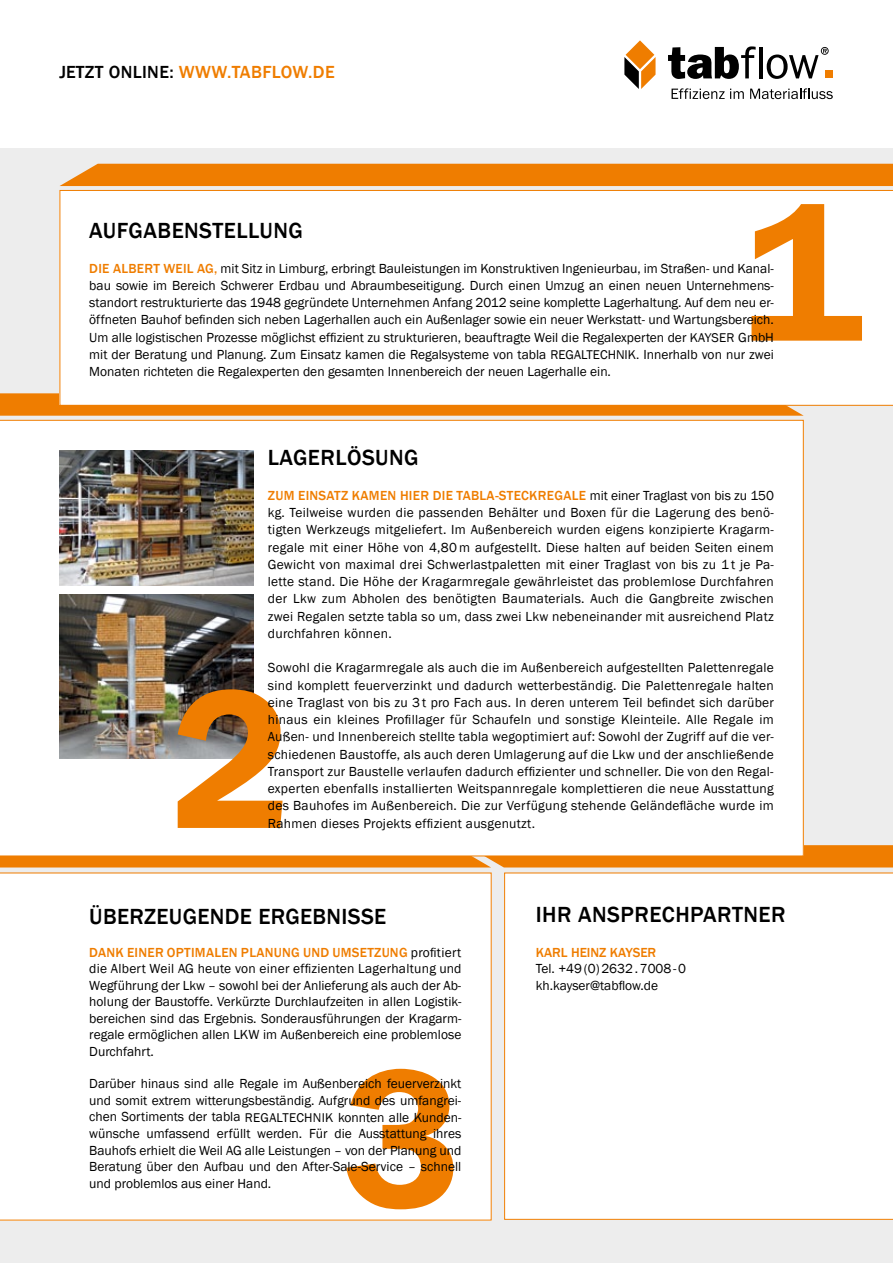
<style>
.page{position:relative;width:893px;height:1263px;background:#fff}
.page>*{position:absolute;margin:0;border:0;box-sizing:border-box;transform-origin:0 0}
.t1{font:600 199.05px "Franklin Gothic";color:#ef7d00}
.t2{font:500 22.5px "Franklin Gothic";letter-spacing:.02em;color:#000}
.t3{font:500 18px "Franklin Gothic";letter-spacing:.02em;color:#000}
.t4{font:500 18px "Franklin Gothic";color:#ef7d00}
.t5{font:13.5px/17.2px "Franklin Gothic";color:#000;text-align:justify}
.t6{font:500 13.5px "Franklin Gothic";letter-spacing:.02em;color:#ef7d00}
.t7{font:500 13.5px "Franklin Gothic";color:#ef7d00}
.s1{color:#ef7d00}
.s2{font-weight:500;color:#ef7d00}
.s3{font-size:13.05px}
</style>
<div class="page">
<div style="left:0;top:149px;width:893px;height:1114px;background:#ededed"></div>
<div style="left:504px;top:873px;width:389px;height:347px;background:#fff"></div>
<div style="left:0;top:845px;width:893px;height:22px;background:#ef7d00"></div>
<svg style="left:0;top:393px;width:804px;height:23px;background:#ee8109"></svg>
<div style="left:60px;top:190px;width:833px;height:216px;background:#fff"></div>
<div style="left:0;top:420px;width:804px;height:436px;background:#fff"></div>
<div style="left:0;top:873px;width:492px;height:347px;background:#fff"></div>
<img style="left:60px;top:594px;width:194px;height:164px">
<div style="left:60px;top:164px;width:833px;height:22px;background:#ef7d00"></div>
<img style="left:60px;top:450px;width:194px;height:136px">
<svg style="left:668px;top:46px;width:88px;height:33px"></svg>
<hr style="left:759px;top:47px;width:4px;height:31px;background:#000">
<div style="left:825px;top:70px;width:8px;height:8px;background:#ef7d00"></div>
<svg style="left:767px;top:47px;width:62px;height:32px"></svg>
<svg style="left:624px;top:40px;width:31px;height:49px"></svg>
<svg style="left:672px;top:88px;width:72px;height:11px"></svg>
<svg style="left:750px;top:88px;width:83px;height:11px"></svg>
<h3 class="t3" style="left:60px;top:61px;width:137px">JETZT ONLINE: <span class="s1">WWW</span></h3>
<h3 class="t4" style="left:227px;top:61px;width:17px">.TABFLOW</h3>
<h3 class="t4" style="left:308px;top:61px;width:26px">.DE</h3>
<h1 class="t1" style="left:744px;top:155px;width:121px">1</h1>
<h2 class="t2" style="left:89px;top:217px;width:185px">AUFGABENSTELLUNG</h2>
<p class="t5" style="left:89px;top:260px;width:686px"><span class="s2">DIE ALBERT WEIL AG,</span> mit Sitz in Limburg, erbringt Bauleistungen im Konstruktiven Ingenieurbau, im Straßen- und Kanal&shy;bau sowie im Bereich Schwerer Erdbau und Abraumbeseitigung. Durch einen Umzug an einen neuen Unternehmens&shy;standort restrukturierte das 1948 gegründete Unternehmen Anfang 2012 seine komplette Lagerhaltung. Auf dem neu er&shy;öffneten Bauhof befinden sich neben Lagerhallen auch ein Außenlager sowie ein neuer Werkstatt- und Wartungsbereich.<br>Um alle logistischen Prozesse möglichst effizient zu strukturieren, beauftragte Weil die Regalexperten der <span class="s3">KAYSER</span> GmbH mit der Beratung und Planung. Zum Einsatz kamen die Regalsysteme von tabla <span class="s3">REGALTECHNIK.</span> Innerhalb von nur zwei Monaten richteten die Regalexperten den gesamten Innenbereich der neuen Lagerhalle ein.</p>
<h2 class="t2" style="left:268px;top:444px;width:122px">LAGERLÖSUNG</h2>
<p class="t6" style="left:268px;top:487px;width:94px">ZUM EINSATZ KAME</p>
<p class="t6" style="left:387px;top:487px;width:78px">N HIER DIE TABLA</p>
<p class="t6" style="left:495px;top:487px;width:77px">-STECKREGALE</p>
<p class="t5" style="left:268px;top:487px;width:507px;text-indent:322px">mit einer Traglast von bis zu 150 kg. Teilweise wurden die passenden Behälter und Boxen für die Lagerung des benö&shy;tigten Werkzeugs mitgeliefert. Im Außenbereich wurden eigens konzipierte Kragarm&shy;regale mit einer Höhe von 4,80 m aufgestellt. Diese halten auf beiden Seiten einem Gewicht von maximal drei Schwerlastpaletten mit einer Traglast von bis zu 1 t je Pa&shy;lette stand. Die Höhe der Kragarmregale gewährleistet das problemlose Durchfahren der Lkw zum Abholen des benötigten Baumaterials. Auch die Gangbreite zwischen zwei Regalen setzte tabla so um, dass zwei Lkw nebeneinander mit ausreichend Platz durchfahren können.</p>
<p class="t5" style="left:268px;top:659px;width:507px">Sowohl die Kragarmregale als auch die im Außenbereich aufgestellten Palettenregale sind komplett feuerverzinkt und dadurch wetterbeständig. Die Palettenregale halten eine Traglast von bis zu 3 t pro Fach aus. In deren unterem Teil befindet sich darüber hinaus ein kleines Profillager für Schaufeln und sonstige Kleinteile. Alle Regale im Außen- und Innenbereich stellte tabla wegoptimiert auf: Sowohl der Zugriff auf die ver&shy;schiedenen Baustoffe, als auch deren Umlagerung auf die Lkw und der anschließende Transport zur Baustelle verlaufen dadurch effizienter und schneller. Die von den Regal&shy;experten ebenfalls installierten Weitspannregale komplettieren die neue Ausstattung des Bauhofes im Außenbereich. Die zur Verfügung stehende Geländefläche wurde im Rahmen dieses Projekts effizient ausgenutzt.</p>
<h1 class="t1" style="left:170px;top:642px;width:121px">2</h1>
<h2 class="t2" style="left:89px;top:902px;width:299px">ÜBERZEUG ENDE ERG EBNISSE</h2>
<p class="t6" style="left:89px;top:944px;width:115px">DANK EINER OPTIMALE</p>
<p class="t6" style="left:229px;top:944px;width:113px">N PLANUNG UND UMSET</p>
<p class="t5" style="left:89px;top:944px;width:374px;line-height:16.5px;text-indent:285px"><span class="s2">ZUNG</span> profitiert die Albert Weil AG heute von einer effizienten Lagerhaltung und Wegführung der Lkw – sowohl bei der Anlieferung als auch der Ab&shy;holung der Baustoffe. Verkürzte Durchlaufzeiten in allen Logistik&shy;bereichen sind das Ergebnis. Sonderausführungen der Kragarm&shy;regale ermöglichen allen LKW im Außenbereich eine problemlose Durchfahrt.</p>
<p class="t5" style="left:89px;top:1076px;width:374px;line-height:16.5px">Darüber hinaus sind alle Regale im Außenbereich feuerverzinkt und somit extrem witterungsbeständig. Aufgrund des umfangrei&shy;chen Sortiments der tabla <span class="s3">REGALTECHNIK</span> konnten alle Kunden&shy;wünsche umfassend erfüllt werden. Für die Ausstattung ihres Bauhofs erhielt die Weil AG alle Leistungen – von der Planung und Beratung über den Aufbau und den After-Sale-Service – schnell und problemlos aus einer Hand.</p>
<h1 class="t1" style="left:342px;top:1021px;width:121px">3</h1>
<h2 class="t2" style="left:536px;top:901px;width:13px">IHR</h2>
<h2 class="t2" style="left:578px;top:901px;width:140px">ANSPRECH PARTNER</h2>
<p class="t7" style="left:536px;top:944px;width:122px">KARL HEINZ KAYSER</p>
<p class="t5" style="left:536px;top:961px;width:152px;line-height:16.5px">Tel. +49(0)2632.7008-0 kh.kayser@tabflow.de</p>
</div>
